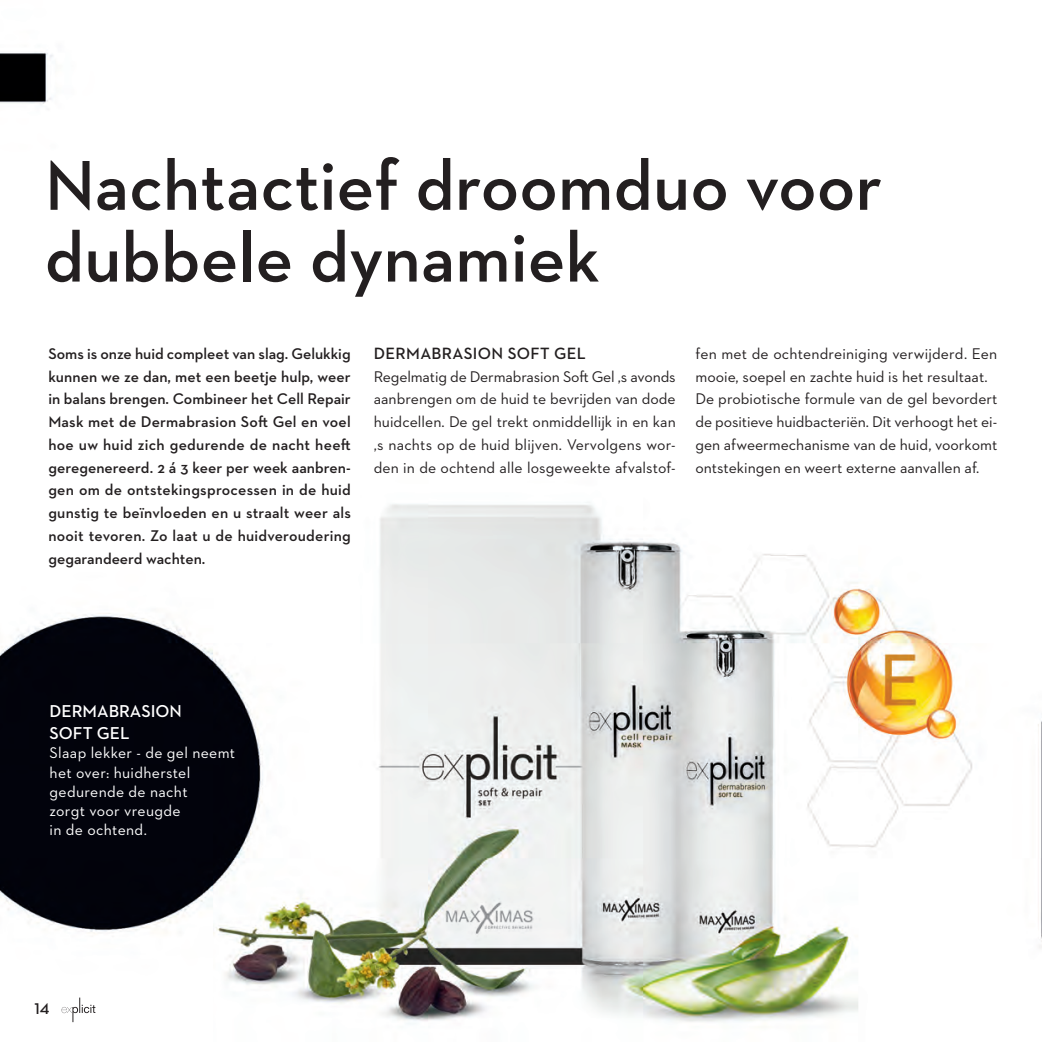
<style>
.page{position:relative;width:1042px;height:1042px;background:#fff}
.page>*{position:absolute;margin:0;border:0;box-sizing:border-box;transform-origin:0 0}
.t1{font:600 71.75px/71.8px "Neutraface 2 Text";color:#231f20}
.t2{font:600 17.5px/21.7px "Neutraface 2 Text";color:#fff}
.t3{font:600 16.62px "Neutraface 2 Text";letter-spacing:.02em;color:#231f20}
.t4{font:15.75px/22.8px "Neutraface 2 Text";color:#231f20;text-align:justify}
.t5{font:600 15.75px/22.8px "Neutraface 2 Text";color:#231f20;text-align:justify}
.t6{font:15.75px/19.2px "Neutraface 2 Text";letter-spacing:.02em;color:#fff}
</style>
<div class="page">
<img style="left:0;top:52px;width:1042px;height:972px">
<svg style="left:62px;top:997px;width:33px;height:25px"></svg>
<h1 class="t1" style="left:45px;top:149px;width:839px">Nachtactief droomduo voor dubbele dynamiek</h1>
<p class="t5" style="left:48px;top:342px;width:304px">Soms is onze huid compleet van slag. Gelukkig kunnen we ze dan, met een beetje hulp, weer in balans brengen. Combineer het Cell Repair Mask met de Dermabrasion Soft Gel en voel hoe uw huid zich gedurende de nacht heeft geregenereerd. 2 á 3 keer per week aanbren&shy;gen om de ontstekingsprocessen in de huid gunstig te beïnvloeden en u straalt weer als nooit tevoren. Zo laat u de huidveroudering gegarandeerd wachten.</p>
<p class="t3" style="left:374px;top:343px;width:214px">DERMABRASION SOFT GEL</p>
<p class="t4" style="left:374px;top:365px;width:303px">Regelmatig de Dermabrasion Soft Gel ‚s avonds aanbrengen om de huid te bevrijden van dode huidcellen. De gel trekt onmiddellijk in en kan ‚s nachts op de huid blijven. Vervolgens wor&shy;den in de ochtend alle losgeweekte afvalstof-</p>
<p class="t4" style="left:695px;top:342px;width:303px;text-align:left">fen met de ochtendreiniging verwijderd. Een mooie, soepel en zachte huid is het resultaat.<br>De probiotische formule van de gel bevordert de positieve huidbacteriën. Dit verhoogt het ei&shy;gen afweermechanisme van de huid, voorkomt ontstekingen en weert externe aanvallen af.</p>
<p class="t2" style="left:50px;top:700px;width:134px">DERMABRASION<br>SOFT GEL</p>
<p class="t6" style="left:50px;top:743px;width:187px">Slaap lekker - de gel neemt het over: huidherstel gedurende de nacht<br>zorgt voor vreugde<br>in de ochtend.</p>
<p class="t5" style="left:34px;top:996px;width:17px">14</p>
</div>
